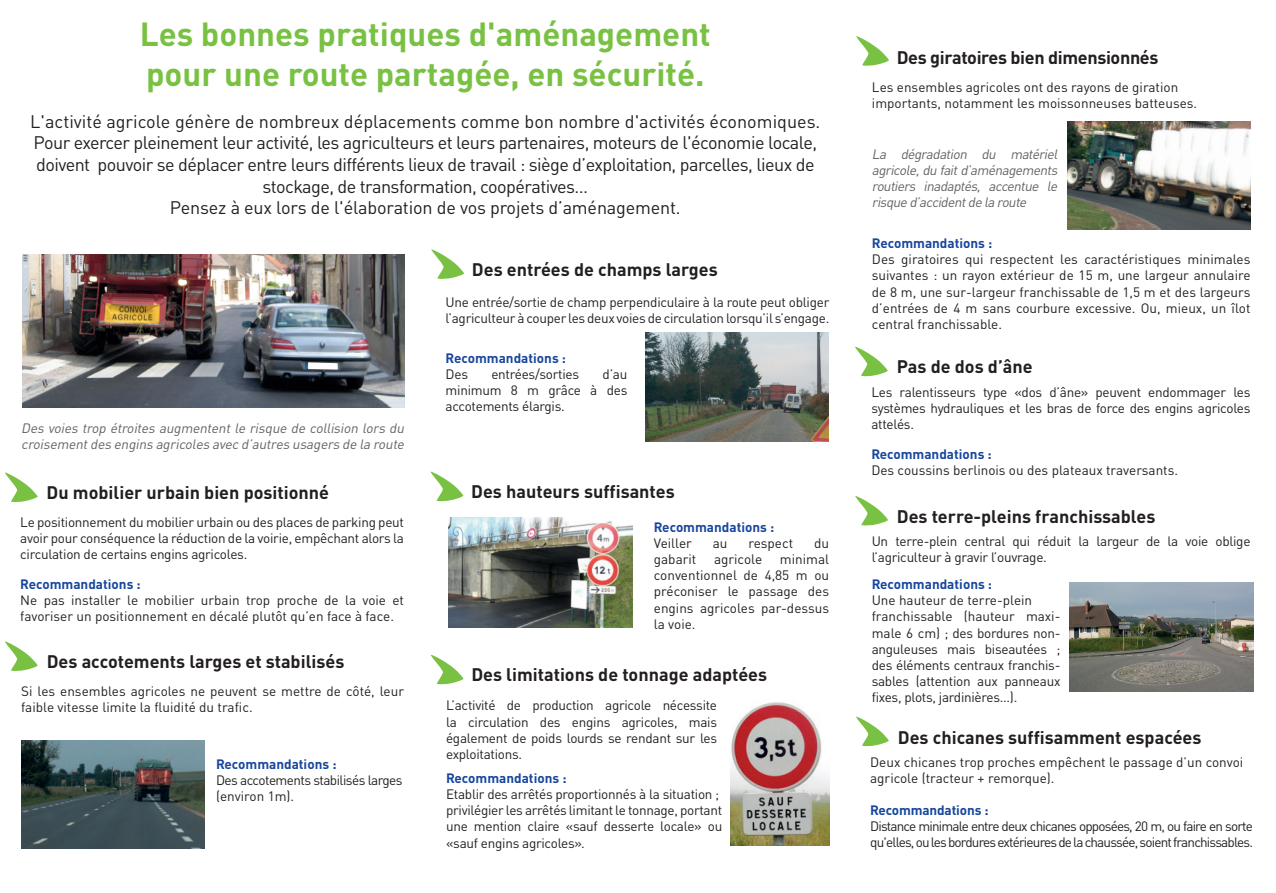
<style>
.page{position:relative;width:1276px;height:893px;background:#fff}
.page>*{position:absolute;margin:0;border:0;box-sizing:border-box;transform-origin:0 0}
.t1{font:700 33px/39.6px "DINOT";color:#79c142}
.t2{font:18px/21.6px "DINOT";letter-spacing:-.03em;color:#231f20;text-align:center}
.t3{font:700 18px "DINOT";color:#231f20}
.t4{font:700 18px "DINOT";letter-spacing:-.02em;color:#231f20}
.t5{font:13.5px/16.2px "DINOT";letter-spacing:-.02em;color:#231f20;text-align:justify}
.t6{font:13.5px/16.2px "DINOT";color:#231f20}
.t7{font:italic 13.5px/16.2px "DINOT";color:#636366}
.t8{font:700 13.5px "DINOT";color:#18469d}
.t9{font:13.5px/16.2px "DINOT";letter-spacing:-.06em;color:#231f20}
.t10{font:13.5px/16.2px "DINOT";letter-spacing:-.04em;color:#231f20}
</style>
<div class="page">
<img style="left:23px;top:254px;width:381px;height:154px">
<svg style="left:856px;top:717px;width:33px;height:29px"></svg>
<svg style="left:5px;top:472px;width:33px;height:30px"></svg>
<svg style="left:855px;top:347px;width:32px;height:29px"></svg>
<svg style="left:855px;top:496px;width:33px;height:30px"></svg>
<img style="left:1070px;top:582px;width:183px;height:110px">
<svg style="left:431px;top:249px;width:33px;height:30px"></svg>
<img style="left:645px;top:332px;width:183px;height:110px">
<svg style="left:856px;top:36px;width:33px;height:30px"></svg>
<svg style="left:430px;top:472px;width:33px;height:29px"></svg>
<img style="left:449px;top:517px;width:183px;height:110px">
<svg style="left:431px;top:655px;width:32px;height:29px"></svg>
<img style="left:731px;top:702px;width:98px;height:144px">
<svg style="left:5px;top:641px;width:33px;height:30px"></svg>
<img style="left:1068px;top:121px;width:183px;height:109px">
<img style="left:21px;top:740px;width:183px;height:108px">
<svg style="left:308px;top:362px;width:30px;height:7px"></svg>
<h1 class="t1" style="left:140px;top:14px;width:573px">Les bonnes pratiques d'aménagement pour une route partagée, en sécurité.</h1>
<p class="t2" style="left:30px;top:110px;width:792px">L'activité agricole génère de nombreux déplacements comme bon nombre d'activités économiques.<br>Pour exercer pleinement leur activité, les agriculteurs et leurs partenaires, moteurs de l'économie locale, doivent pouvoir se déplacer entre leurs différents lieux de travail : siège d’exploitation, parcelles, lieux de stockage, de transformation, coopératives…<br>Pensez à eux lors de l'élaboration de vos projets d’aménagement.</p>
<h2 class="t3" style="left:472px;top:258px;width:247px">Des entrées de champs larges</h2>
<p class="t5" style="left:446px;top:294px;width:385px">Une entrée/sortie de champ perpendiculaire à la route peut obliger l’agriculteur à couper les deux voies de circulation lorsqu’il s’engage.</p>
<p class="t7" style="left:21px;top:420px;width:387px">Des voies trop étroites augmentent le risque de collision lors du croisementdes engins agricoles avec d’autres usagers de la route</p>
<h2 class="t3" style="left:47px;top:481px;width:284px">Du mobilier urbain bien positionné</h2>
<p class="t5" style="left:20px;top:514px;width:385px">Le positionnement du mobilier urbain ou des places de parking peut avoir pour conséquence la réduction de la voirie, empêchant alors la circulation de certains engins agricoles.</p>
<p class="t8" style="left:20px;top:575px;width:122px">Recommandations :</p>
<p class="t6" style="left:20px;top:592px;width:385px">Ne pas installer le mobilier urbain trop proche de la voie et favoriser un positionnement en décalé plutôt qu’en face à face.</p>
<h2 class="t3" style="left:47px;top:650px;width:299px">Des accotements larges et stabilisés</h2>
<p class="t6" style="left:21px;top:682px;width:384px">Si les ensembles agricoles ne peuvent se mettre de côté, leur faible vitesse limite la fluidité du trafic.</p>
<p class="t8" style="left:216px;top:755px;width:122px">Recommandations :</p>
<p class="t10" style="left:216px;top:772px;width:188px">Des accotements stabilisés larges (environ 1m).</p>
<p class="t8" style="left:446px;top:349px;width:122px">Recommandations :</p>
<p class="t5" style="left:446px;top:365px;width:24px">Des</p>
<p class="t5" style="left:491px;top:365px;width:89px">entrées/sorties</p>
<p class="t5" style="left:446px;top:365px;width:183px;text-indent:157px">d’au minimum 8 m grâce à des accotements élargis.</p>
<h2 class="t3" style="left:471px;top:480px;width:205px">Des hauteurs suffisantes</h2>
<p class="t8" style="left:654px;top:518px;width:122px">Recommandations :</p>
<p class="t6" style="left:654px;top:535px;width:40px">Veiller</p>
<p class="t5" style="left:713px;top:535px;width:16px">au</p>
<p class="t6" style="left:748px;top:535px;width:46px">respect</p>
<p class="t5" style="left:814px;top:535px;width:16px">du</p>
<p class="t6" style="left:654px;top:551px;width:44px">gabarit</p>
<p class="t6" style="left:714px;top:551px;width:50px">agricole</p>
<p class="t5" style="left:654px;top:551px;width:177px;text-indent:126px">minimal conventionnel de 4,85 m ou préconiser le passage des engins agricoles par-dessus la voie.</p>
<h2 class="t3" style="left:471px;top:663px;width:297px">Des limitations de tonnage adaptées</h2>
<p class="t5" style="left:446px;top:697px;width:272px">L’activité de production agricole nécessite la circulation des engins agricoles, mais également de poids lourds se rendant sur les exploitations.</p>
<p class="t8" style="left:446px;top:769px;width:122px">Recommandations :</p>
<p class="t5" style="left:446px;top:786px;width:278px;text-align:left">Etablir des arrêtés proportionnés à la situation ; privilégier les arrêtés limitant le tonnage, portant une mention claire «sauf desserte locale» ou «sauf engins agricoles».</p>
<h2 class="t4" style="left:897px;top:45px;width:263px">Des giratoires bien dimensionnés</h2>
<p class="t6" style="left:872px;top:79px;width:327px">Les ensembles agricoles ont des rayons de giration importants, notamment les moissonneuses batteuses.</p>
<p class="t7" style="left:872px;top:146px;width:190px;text-align:justify">La dégradation du matériel agricole,du faitd’aménagements routiers inadaptés, accentue le risque d’accidentde la route</p>
<p class="t8" style="left:872px;top:234px;width:122px">Recommandations :</p>
<p class="t5" style="left:872px;top:251px;width:380px">Des giratoires qui respectent les caractéristiques minimales suivantes : un rayon extérieur de 15 m, une largeur annulaire de 8 m, une sur-largeur franchissable de 1,5 m et des largeurs d’entrées de 4 m sans courbure excessive. Ou, mieux, un îlot central franchissable.</p>
<h2 class="t3" style="left:897px;top:355px;width:137px">Pas de dos d’âne</h2>
<p class="t5" style="left:871px;top:384px;width:380px">Les ralentisseurs type «dos d’âne» peuvent endommager les systèmes hydrauliques et les bras de force des engins agricoles attelés.</p>
<p class="t8" style="left:871px;top:445px;width:122px">Recommandations :</p>
<p class="t6" style="left:871px;top:462px;width:308px">Des coussins berlinois ou des plateaux traversants.</p>
<h2 class="t3" style="left:897px;top:504px;width:260px">Des terre-pleins franchissables</h2>
<p class="t5" style="left:871px;top:533px;width:380px">Un terre-plein central qui réduit la largeur de la voie oblige l’agriculteur à gravir l’ouvrage.</p>
<p class="t8" style="left:871px;top:575px;width:122px">Recommandations :</p>
<p class="t5" style="left:871px;top:592px;width:190px;text-align:left">Une hauteur de terre-plein franchissable (hauteur maxi&shy;male 6 cm) ; des bordures non&shy;anguleuses mais biseautées ; des éléments centraux franchis&shy;sables (attention aux panneaux fixes, plots, jardinières...).</p>
<h2 class="t3" style="left:898px;top:726px;width:305px">Des chicanes suffisamment espacées</h2>
<p class="t6" style="left:870px;top:753px;width:374px">Deux chicanes trop proches empêchent le passage d’un convoi agricole (tracteur + remorque).</p>
<p class="t8" style="left:870px;top:801px;width:120px">Recommandations :</p>
<p class="t9" style="left:870px;top:818px;width:384px">Distance minimale entre deux chicanes opposées, 20 m, ou faire en sorte qu'elles, ou les bordures extérieures de la chaussée, soient franchissables.</p>
</div>
